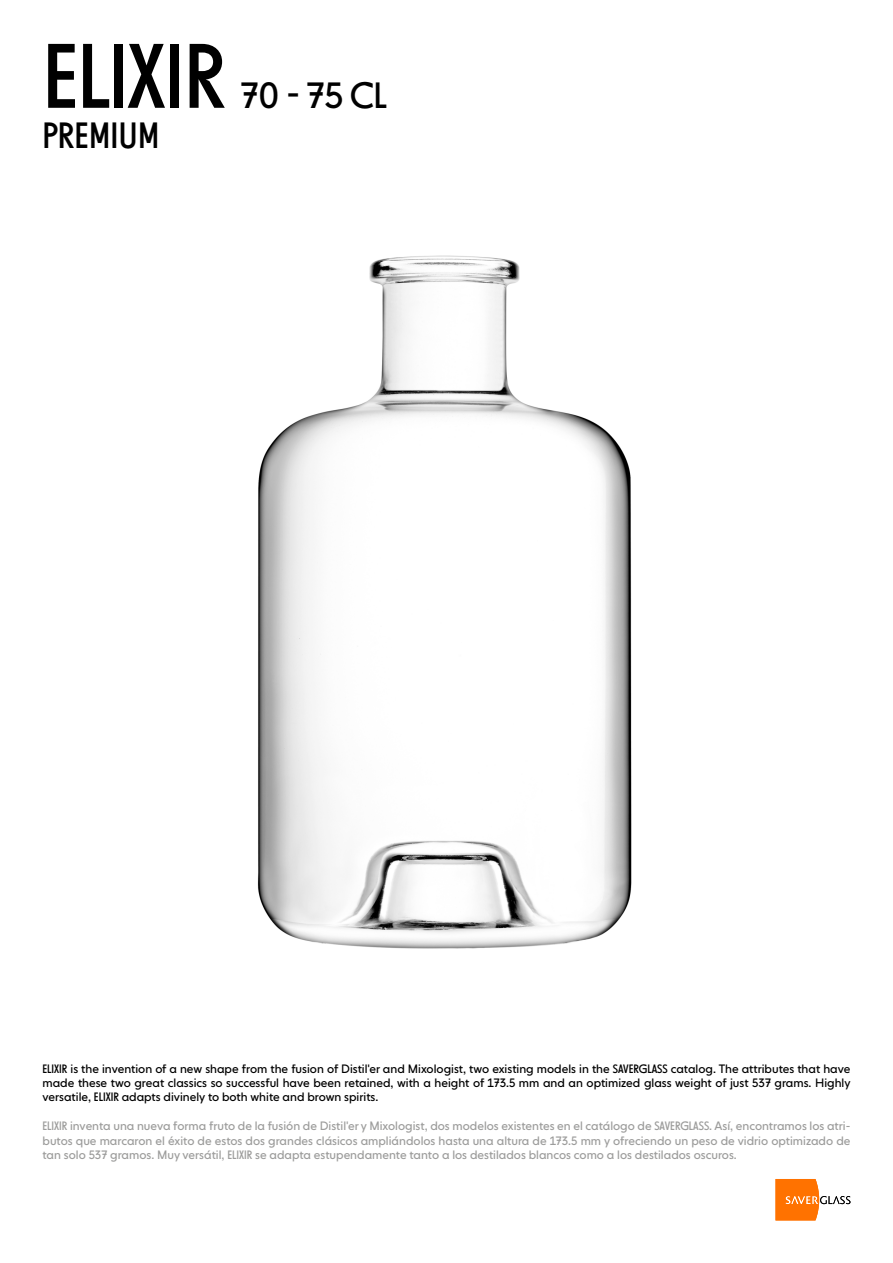
<style>
.page{position:relative;width:893px;height:1263px;background:#fff}
.page>*{position:absolute;margin:0;border:0;box-sizing:border-box;transform-origin:0 0}
.t1{font:90px "NEXT Poster";letter-spacing:-.005em;color:#000}
.t2{font:36px "NEXT Poster";letter-spacing:.005em;color:#000}
.t3{font:12px/14.4px "NEXT Book";color:#9d9d9c;text-align:justify}
.t4{font:12px/14.4px "NEXT Book";color:#000;text-align:justify}
.s1{font-family:"NEXT Poster"}
</style>
<div class="page">
<svg style="left:775px;top:1179px;width:75px;height:41px"></svg>
<img style="left:257px;top:255px;width:375px;height:694px">
<h1 class="t1" style="left:43px;top:23px;width:184px">ELIXIR</h1>
<h2 class="t2" style="left:43px;top:114px;width:118px">PREMIUM</h2>
<h2 class="t2" style="left:241px;top:74px;width:148px">70 - 75 CL</h2>
<p class="t4" style="left:43px;top:1061px;width:809px"><span class="s1">ELIXIR</span> is the invention of a new shape from the fusion of Distil'er and Mixologist, two existing models in the <span class="s1">SAVERGLASS</span> catalog. The attributes that have made these two great classics so successful have been retained, with a height of 173.5 mm and an optimized glass weight of just 537 grams. Highly versatile, <span class="s1">ELIXIR</span> adapts divinely to both white and brown spirits.</p>
<p class="t3" style="left:43px;top:1119px;width:809px"><span class="s1">ELIXIR</span> inventa una nueva forma fruto de la fusión de Distil'er y Mixologist, dos modelos existentes en el catálogo de <span class="s1">SAVERGLASS</span>. Así, encontramos los atri&shy;butos que marcaron el éxito de estos dos grandes clásicos ampliándolos hasta una altura de 173.5 mm y ofreciendo un peso de vidrio optimizado de tan solo 537 gramos. Muy versátil, <span class="s1">ELIXIR</span> se adapta estupendamente tanto a los destilados blancos como a los destilados oscuros.</p>
</div>
